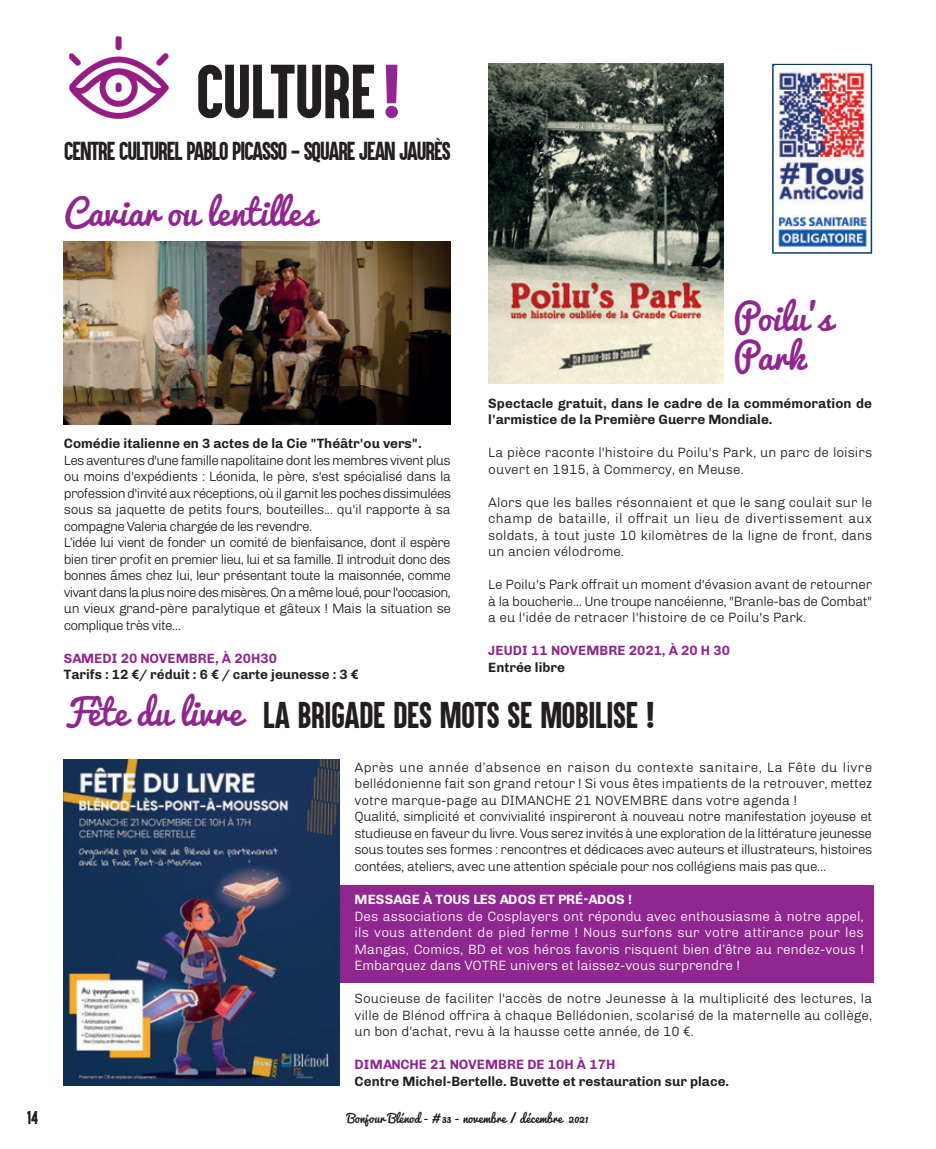
<style>
.page{position:relative;width:936px;height:1149px;background:#fff}
.page>*{position:absolute;margin:0;border:0;box-sizing:border-box;transform-origin:0 0}
.t1{font:61.5px "Aku&Kamu";letter-spacing:-.01em;color:#231f20}
.t2{font:34.5px/39px "Pacifico";color:#90268f}
.t3{font:30px "Aku&Kamu";letter-spacing:-.01em;color:#231f20}
.t4{font:21px "Aku&Kamu";letter-spacing:-.05em;color:#231f20}
.t5{font:15px "Aku&Kamu";color:#231f20}
.t6{font:300 13.5px/16.5px "Chivo";letter-spacing:-.035em;color:#231f20;text-align:justify}
.t7{font:300 13.5px/16.5px "Chivo";color:#fff;text-align:justify}
.t8{font:700 13.5px/16.5px "Chivo";color:#231f20}
.t9{font:300 13.5px/16.5px "Chivo";color:#231f20}
.t10{font:700 13.5px "Chivo";letter-spacing:.005em;color:#90268f}
.t11{font:700 13.5px "Chivo";letter-spacing:.01em;color:#fff}
.t12{font:12px "Pacifico";color:#231f20}
.s1{color:#90268f}
.s2{font-family:"Pacifico";font-size:34.5px;color:#90268f}
</style>
<div class="page">
<div style="left:293px;top:884px;width:580px;height:98px;background:#90268f"></div>
<img style="left:69px;top:36px;width:100px;height:83px">
<img style="left:64px;top:759px;width:276px;height:325px">
<img style="left:64px;top:241px;width:386px;height:183px">
<img style="left:488px;top:64px;width:235px;height:319px">
<svg style="left:772px;top:64px;width:100px;height:189px"></svg>
<div style="left:777px;top:215px;width:89px;height:35px;background:#fff"></div>
<img style="left:777px;top:215px;width:89px;height:32px">
<img style="left:775px;top:66px;width:93px;height:140px">
<h1 class="t1" style="left:196px;top:61px;width:206px">CULTURE <span class="s1">!</span></h1>
<h3 class="t4" style="left:64px;top:140px;width:388px">CENTRE CULTUREL PABLO PICASSO - SQUARE JEAN JAURÈS</h3>
<h2 class="t2" style="left:64px;top:194px;width:253px">Caviar ou lentilles</h2>
<p class="t8" style="left:64px;top:436px;width:359px">Comédie italienne en 3 actes de la Cie "Théâtr'ou vers".</p>
<p class="t6" style="left:64px;top:452px;width:389px;text-align:left">Les aventures d'une famille napolitaine dont les membres vivent plus ou moins d'expédients : Léonida, le père, s'est spécialisé dans la profession d'invité aux réceptions, où il garnit les poches dissimulées sous sa jaquette de petits fours, bouteilles... qu'il rapporte à sa compagne Valeria chargée de les revendre.<br>L’idée lui vient de fonder un comité de bienfaisance, dont il espère bien tirer profit en premier lieu, lui et sa famille. Il introduit donc des bonnes âmes chez lui, leur présentant toute la maisonnée, comme vivant dans la plus noire des misères. On a même loué, pour l'occasion, un vieux grand-père paralytique et gâteux ! Mais la situation se complique très vite…</p>
<p class="t10" style="left:64px;top:652px;width:215px">SAMEDI 20 NOVEMBRE, À 20H30</p>
<p class="t8" style="left:64px;top:667px;width:296px">Tarifs : 12 €/ réduit : 6 € / carte jeunesse : 3 €</p>
<h2 class="t2" style="left:733px;top:299px;width:100px">Poilu's<br>Park</h2>
<p class="t8" style="left:488px;top:395px;width:385px">Spectacle gratuit, dans le cadre de la commémoration de l'armistice de la Première Guerre Mondiale.</p>
<p class="t9" style="left:488px;top:445px;width:385px">La pièce raconte l'histoire du Poilu's Park, un parc de loisirs ouvert en 1915, à Commercy, en Meuse.</p>
<p class="t6" style="left:488px;top:494px;width:385px">Alors que les balles résonnaient et que le sang coulait sur le champ de bataille, il offrait un lieu de divertissement aux soldats, à tout juste 10 kilomètres de la ligne de front, dans un ancien vélodrome.</p>
<p class="t6" style="left:488px;top:577px;width:385px">Le Poilu's Park offrait un moment d'évasion avant de retourner à la boucherie... Une troupe nancéienne, "Branle-bas de Combat" a eu l'idée de retracer l'histoire de ce Poilu's Park.</p>
<p class="t10" style="left:488px;top:645px;width:243px">JEUDI 11 NOVEMBRE 2021, À 20 H 30</p>
<p class="t8" style="left:488px;top:659px;width:78px">Entrée libre</p>
<h3 class="t3" style="left:64px;top:699px;width:592px"><span class="s2">Fête du livre</span> LA BRIGADE DES MOTS SE MOBILISE !</h3>
<p class="t6" style="left:354px;top:759px;width:519px;text-align:left">Après une année d’absence en raison du contexte sanitaire, La Fête du livre bellédonienne fait son grand retour ! Si vous êtes impatients de la retrouver, mettez votre marque-page au DIMANCHE 21 NOVEMBRE dans votre agenda !<br>Qualité, simplicité et convivialité inspireront à nouveau notre manifestation joyeuse et studieuse en faveur du livre. Vous serez invités à une exploration de la littérature jeunesse sous toutes ses formes : rencontres et dédicaces avec auteurs et illustrateurs, histoires contées, ateliers, avec une attention spéciale pour nos collégiens mais pas que…</p>
<p class="t11" style="left:354px;top:894px;width:279px">MESSAGE À TOUS LES ADOS ET PRÉ-ADOS !</p>
<p class="t7" style="left:354px;top:908px;width:511px">Des associations de Cosplayers ont répondu avec enthousiasme à notre appel, ils vous attendent de pied ferme ! Nous surfons sur votre attirance pour les Mangas, Comics, BD et vos héros favoris risquent bien d’être au rendez-vous !<br>Embarquez dans VOTRE univers et laissez-vous surprendre !</p>
<p class="t6" style="left:354px;top:990px;width:519px">Soucieuse de faciliter l'accès de notre Jeunesse à la multiplicité des lectures, la ville de Blénod offrira à chaque Bellédonien, scolarisé de la maternelle au collège, un bon d'achat, revu à la hausse cette année, de 10 €.</p>
<p class="t10" style="left:354px;top:1058px;width:262px">DIMANCHE 21 NOVEMBRE DE 10H À 17H</p>
<p class="t8" style="left:354px;top:1073px;width:376px">Centre Michel-Bertelle. Buvette et restauration sur place.</p>
<p class="t5" style="left:27px;top:1109px;width:12px">14</p>
<p class="t12" style="left:347px;top:1111px;width:243px">Bonjour Blénod - # 33 - novembre / décembre 2021</p>
</div>
